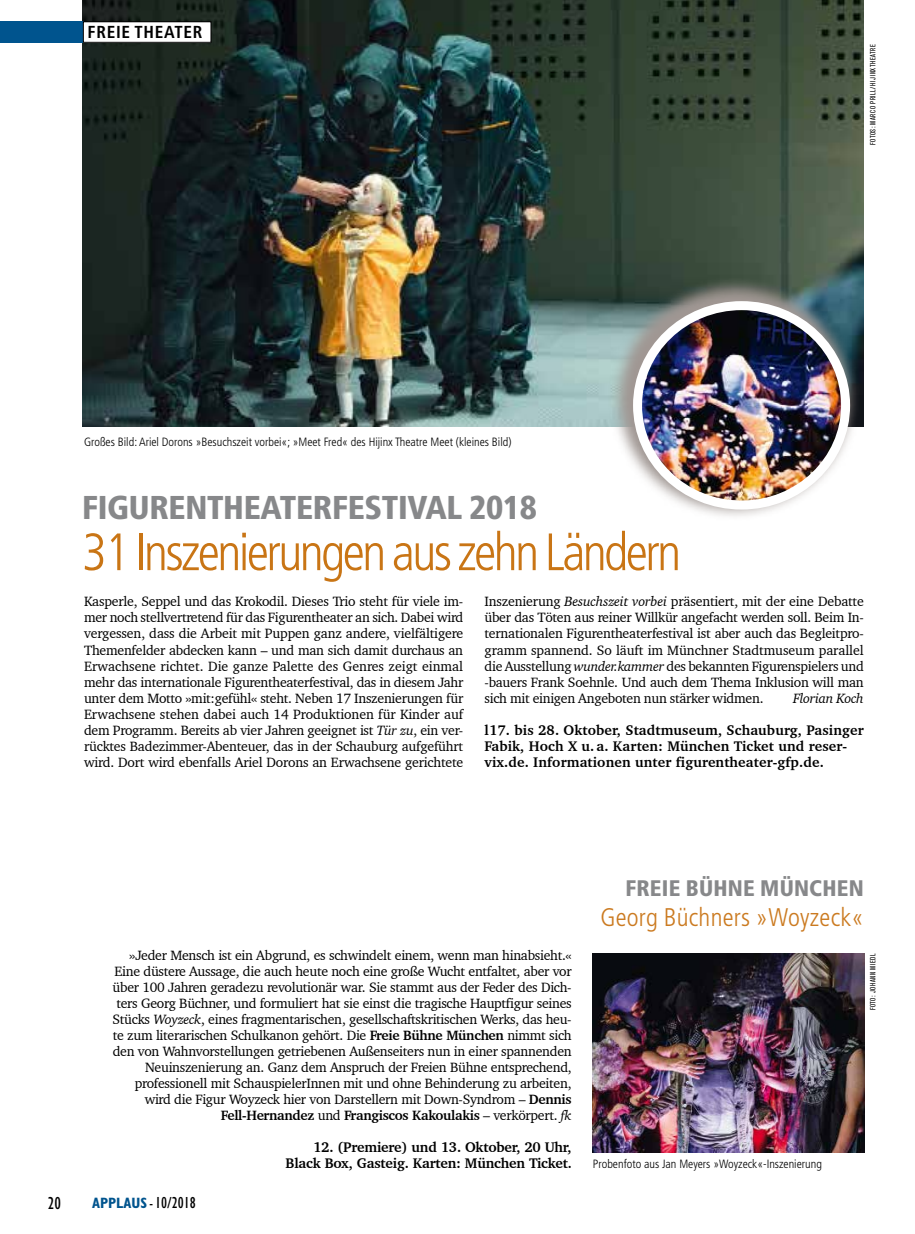
<style>
.page{position:relative;width:915px;height:1234px;background:#fff}
.page>*{position:absolute;margin:0;border:0;box-sizing:border-box;transform-origin:0 0}
.t1{font:300 condensed 52.5px "Frutiger LT Std";letter-spacing:-.05em;color:#c97515}
.t2{font:900 condensed 33px "Frutiger";letter-spacing:-.01em;color:#87888a}
.t3{font:300 condensed 25.5px "Frutiger LT Std";letter-spacing:.01em;color:#cb7a20}
.t4{font:900 condensed 22.5px "Frutiger";letter-spacing:.01em;color:#87888a}
.t5{font:condensed 18px "Gill Sans";color:#000}
.t6{font:700 condensed 17.4px "Frutiger LT Std";letter-spacing:.04em;color:#000}
.t7{font:700 condensed 15px "Gill Sans";color:#00548e}
.t8{font:700 14.25px/16px "Charter IT Cby BT";letter-spacing:.01em;color:#000}
.t9{font:700 14.25px/16px "Charter IT Cby BT";letter-spacing:-.01em;color:#000;text-align:right}
.t10{font:13.8px/16px "Charter IT Cby BT";letter-spacing:-.02em;color:#000;text-align:justify}
.t11{font:italic 13.8px "Charter IT Cby BT";letter-spacing:-.02em;color:#000}
.t12{font:300 condensed 12px "Frutiger LT Std";color:#000}
.t13{font:condensed 7.5px "Akzidenz Grotesk BE";letter-spacing:.08em;color:#000;scale:.95 1}
.s1{font-style:italic}
.s2{font-weight:700}
.s3{font-size:13.8px}
.s4{font-weight:400;color:#000}
.s5{font-weight:400;font-size:16.5px;color:#000}
</style>
<div class="page">
<img style="left:83px;top:0;width:780px;height:426px">
<div style="left:0;top:21px;width:83px;height:22px;background:#00548e"></div>
<div style="left:83px;top:22px;width:128px;height:20px;background:#fff"></div>
<div style="left:83px;top:21px;width:128px;height:22px;border:1px solid #000"></div>
<svg style="left:608px;top:276px;width:252px;height:240px"></svg>
<img style="left:637px;top:305px;width:208px;height:200px">
<div style="left:632px;top:301px;width:217px;height:208px;border:9px solid #fff;border-radius:50%"></div>
<img style="left:592px;top:953px;width:272px;height:199px">
<p class="t6" style="left:88px;top:22px;width:116px">FREIE THEATER</p>
<p class="t12" style="left:84px;top:434px;width:429px">Großes Bild: Ariel Dorons »Besuchszeit vorbei«; »Meet Fred« des Hijinx Theatre Meet (kleines Bild)</p>
<h2 class="t2" style="left:82px;top:487px;width:456px">FIGURENTHEATERFESTIVAL 2018</h2>
<h1 class="t1" style="left:82px;top:522px;width:600px">31 Inszenierungen aus zehn Ländern</h1>
<p class="t13" style="left:868px;top:145px;width:107px;rotate:-90deg">FOTOS: MARCO PRILL/HIJINXTHEATRE</p>
<p class="t10" style="left:84px;top:593px;width:381px">Kasperle, Seppel und das Krokodil. Dieses Trio steht für viele im&shy;mer noch stellvertretend für das Figurentheater an sich. Dabei wird vergessen, dass die Arbeit mit Puppen ganz andere, vielfältigere Themenfelder abdecken kann – und man sich damit durchaus an Erwachsene richtet. Die ganze Palette des Genres zeigt einmal mehr das internationale Figurentheaterfestival, das in diesem Jahr unter dem Motto »mit:gefühl« steht. Neben 17 Inszenierungen für Erwachsene stehen dabei auch 14 Produktionen für Kinder auf dem Programm. Bereits ab vier Jahren geeignet ist <span class="s1">Tür zu</span>, ein ver&shy;rücktes Badezimmer-Abenteuer, das in der Schauburg aufgeführt wird. Dort wird ebenfalls Ariel Dorons an Erwachsene gerichtete</p>
<p class="t10" style="left:484px;top:593px;width:380px">Inszenierung <span class="s1">Besuchszeit vorbei</span> präsentiert, mit der eine Debatte über das Töten aus reiner Willkür angefacht werden soll. Beim In&shy;ternationalen Figurentheaterfestival ist aber auch das Begleitpro&shy;gramm spannend. So läuft im Münchner Stadtmuseum parallel die Ausstellung <span class="s1">wunder.kammer</span> des bekannten Figurenspielers und -bauers Frank Soehnle. Und auch dem Thema Inklusion will man sich mit einigen Angeboten nun stärker widmen.</p>
<p class="t11" style="left:792px;top:689px;width:72px">Florian Koch</p>
<p class="t8" style="left:484px;top:721px;width:380px">l17. bis 28. Oktober, Stadtmuseum, Schauburg, Pasinger<br>Fabik, Hoch X u. a. Karten: München Ticket und reser&shy;vix.de. Informationen unter figurentheater-gfp.de.</p>
<p class="t10" style="left:112px;top:946px;width:460px;text-align:right">»Jeder Mensch ist ein Abgrund, es schwindelt einem, wenn man hinabsieht.« Eine düstere Aussage, die auch heute noch eine große Wucht entfaltet, aber vor über 100 Jahren geradezu revolutionär war. Sie stammt aus der Feder des Dich&shy;ters Georg Büchner, und formuliert hat sie einst die tragische Hauptfigur seines Stücks <span class="s1">Woyzeck</span>, eines fragmentarischen, gesellschaftskritischen Werks, das heu&shy;te zum literarischen Schulkanon gehört. Die <span class="s2">Freie Bühne München</span> nimmt sich den von Wahnvorstellungen getriebenen Außenseiters nun in einer spannenden Neuinszenierung an. Ganz dem Anspruch der Freien Bühne entsprechend, professionell mit SchauspielerInnen mit und ohne Behinderung zu arbeiten, wird die Figur Woyzeck hier von Darstellern mit Down-Syndrom – <span class="s2">Dennis Fell-Hernandez</span> und <span class="s2">Frangiscos Kakoulakis</span> – verkörpert. <span class="s1">fk</span></p>
<p class="t9" style="left:285px;top:1138px;width:287px">12. (Premiere) und 13. Oktober, 20 Uhr,<br>Black Box, Gasteig. Karten: München Ticket<span class="s3">.</span></p>
<h3 class="t5" style="left:48px;top:1192px;width:15px">20</h3>
<p class="t7" style="left:92px;top:1193px;width:105px">APPLAUS <span class="s4">-</span><span class="s5">10/2018</span></p>
<h3 class="t4" style="left:625px;top:874px;width:240px">FREIE BÜHNE MÜNCHEN</h3>
<h3 class="t3" style="left:600px;top:902px;width:265px">Georg Büchners »Woyzeck«</h3>
<p class="t13" style="left:868px;top:1010px;width:62px;rotate:-90deg">FOTO: JOHANN MIEDL</p>
<p class="t12" style="left:592px;top:1157px;width:230px">Probenfoto aus Jan Meyers »Woyzeck«-Inszenierung</p>
</div>
